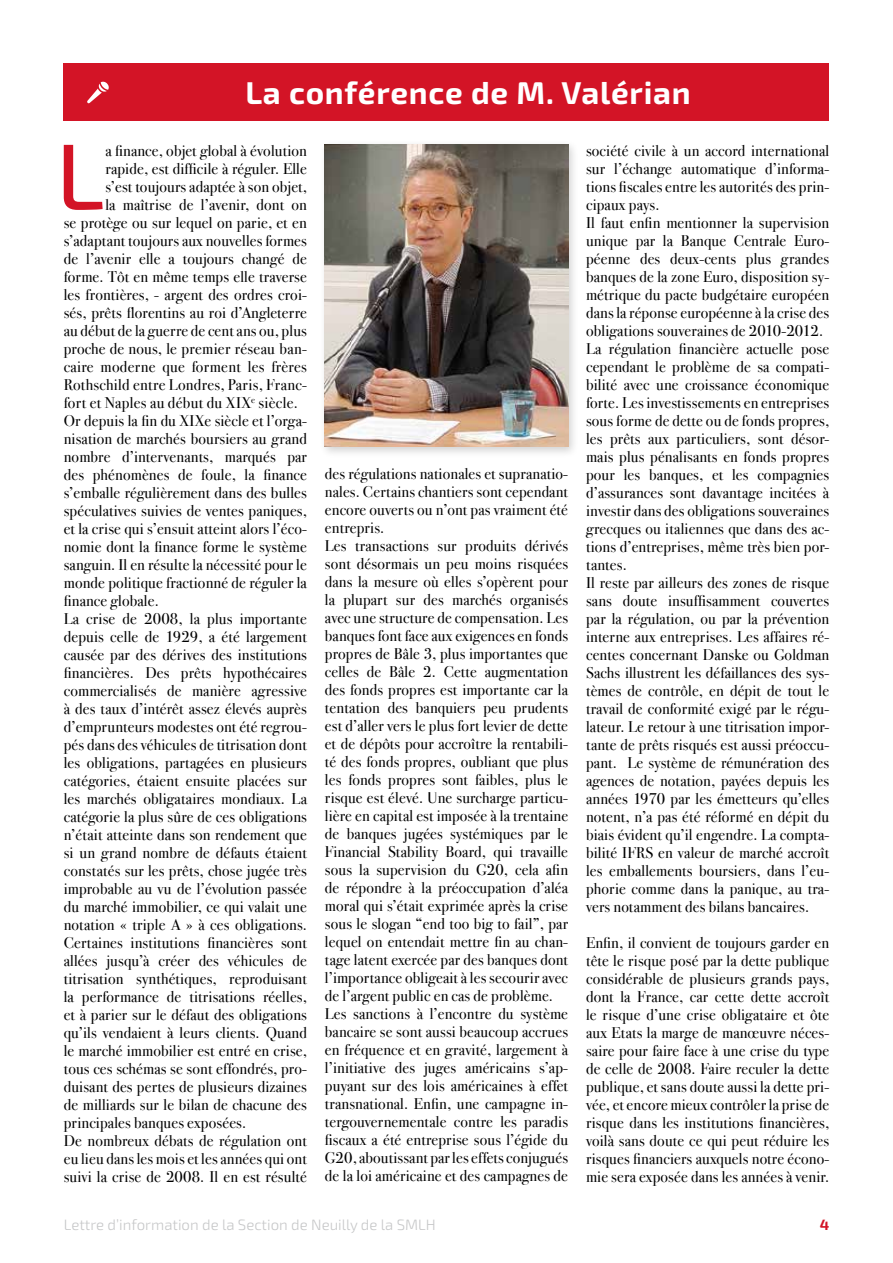
<style>
.page{position:relative;width:893px;height:1263px;background:#fff}
.page>*{position:absolute;margin:0;border:0;box-sizing:border-box;transform-origin:0 0}
.t1{font:500 94.05px "Exo 2";color:#d31426}
.t2{font:700 31.5px "Exo 2";letter-spacing:.025em;color:#fff}
.t3{font:15.75px/18px "Bodoni Sev ITC";letter-spacing:.01em;color:#000}
.t4{font:300 15px "Exo 2";color:#c6c7c8}
.t5{font:700 15px "Exo 2";color:#d31426}
</style>
<div class="page">
<div style="left:64px;top:64px;width:765px;height:57px;background:#d31426"></div>
<div style="left:320px;top:139px;width:259px;height:319px;background:#000;opacity:.18"></div>
<img style="left:325px;top:145px;width:243px;height:302px">
<svg style="left:87px;top:82px;width:22px;height:21px"></svg>
<h2 class="t2" style="left:245px;top:74px;width:447px">La conférence de M. Valérian</h2>
<h1 class="t1" style="left:56px;top:121px;width:50px">L</h1>
<p class="t3" style="left:105px;top:141px;width:203px">a finance, objet global à évolution</p>
<p class="t3" style="left:105px;top:159px;width:203px">rapide, est difficile à réguler. Elle</p>
<p class="t3" style="left:105px;top:177px;width:203px">s’est toujours adaptée à son objet,</p>
<p class="t3" style="left:105px;top:195px;width:203px">la maîtrise de l’avenir, dont on</p>
<p class="t3" style="left:64px;top:213px;width:245px">se protège ou sur lequel on parie, et en</p>
<p class="t3" style="left:64px;top:231px;width:245px">s’adaptant toujours aux nouvelles formes</p>
<p class="t3" style="left:64px;top:249px;width:245px">de l’avenir elle a toujours changé de</p>
<p class="t3" style="left:64px;top:267px;width:245px">forme. Tôt en même temps elle traverse</p>
<p class="t3" style="left:64px;top:285px;width:245px">les frontières, - argent des ordres croi-</p>
<p class="t3" style="left:64px;top:303px;width:245px">sés, prêts florentins au roi d’Angleterre</p>
<p class="t3" style="left:64px;top:321px;width:245px">au début de la guerre de cent ans ou, plus</p>
<p class="t3" style="left:64px;top:339px;width:245px">proche de nous, le premier réseau ban-</p>
<p class="t3" style="left:64px;top:357px;width:245px">caire moderne que forment les frères</p>
<p class="t3" style="left:64px;top:375px;width:245px">Rothschild entre Londres, Paris, Franc-</p>
<p class="t3" style="left:64px;top:393px;width:236px">fort et Naples au début du XIX<sup>e</sup> siècle.</p>
<p class="t3" style="left:64px;top:411px;width:245px">Or depuis la fin du XIXe siècle et l’orga-</p>
<p class="t3" style="left:64px;top:429px;width:245px">nisation de marchés boursiers au grand</p>
<p class="t3" style="left:64px;top:447px;width:245px">nombre d’intervenants, marqués par</p>
<p class="t3" style="left:64px;top:465px;width:245px">des phénomènes de foule, la finance</p>
<p class="t3" style="left:64px;top:483px;width:245px">s’emballe régulièrement dans des bulles</p>
<p class="t3" style="left:64px;top:501px;width:245px">spéculatives suivies de ventes paniques,</p>
<p class="t3" style="left:64px;top:519px;width:245px">et la crise qui s’ensuit atteint alors l’éco-</p>
<p class="t3" style="left:64px;top:537px;width:245px">nomie dont la finance forme le système</p>
<p class="t3" style="left:64px;top:555px;width:245px">sanguin. Il en résulte la nécessité pour le</p>
<p class="t3" style="left:64px;top:573px;width:245px">monde politique fractionné de réguler la</p>
<p class="t3" style="left:64px;top:591px;width:96px">finance globale.</p>
<p class="t3" style="left:64px;top:609px;width:245px">La crise de 2008, la plus importante</p>
<p class="t3" style="left:64px;top:627px;width:245px">depuis celle de 1929, a été largement</p>
<p class="t3" style="left:64px;top:645px;width:245px">causée par des dérives des institutions</p>
<p class="t3" style="left:64px;top:663px;width:245px">financières. Des prêts hypothécaires</p>
<p class="t3" style="left:64px;top:681px;width:245px">commercialisés de manière agressive</p>
<p class="t3" style="left:64px;top:699px;width:245px">à des taux d’intérêt assez élevés auprès</p>
<p class="t3" style="left:64px;top:717px;width:245px">d’emprunteurs modestes ont été regrou-</p>
<p class="t3" style="left:64px;top:735px;width:245px">pés dans des véhicules de titrisation dont</p>
<p class="t3" style="left:64px;top:753px;width:245px">les obligations, partagées en plusieurs</p>
<p class="t3" style="left:64px;top:771px;width:245px">catégories, étaient ensuite placées sur</p>
<p class="t3" style="left:64px;top:789px;width:245px">les marchés obligataires mondiaux. La</p>
<p class="t3" style="left:64px;top:807px;width:245px">catégorie la plus sûre de ces obligations</p>
<p class="t3" style="left:64px;top:825px;width:245px">n’était atteinte dans son rendement que</p>
<p class="t3" style="left:64px;top:843px;width:245px">si un grand nombre de défauts étaient</p>
<p class="t3" style="left:64px;top:861px;width:245px">constatés sur les prêts, chose jugée très</p>
<p class="t3" style="left:64px;top:879px;width:245px">improbable au vu de l’évolution passée</p>
<p class="t3" style="left:64px;top:897px;width:245px">du marché immobilier, ce qui valait une</p>
<p class="t3" style="left:64px;top:915px;width:245px">notation « triple A » à ces obligations.</p>
<p class="t3" style="left:64px;top:933px;width:245px">Certaines institutions financières sont</p>
<p class="t3" style="left:64px;top:951px;width:245px">allées jusqu’à créer des véhicules de</p>
<p class="t3" style="left:64px;top:969px;width:245px">titrisation synthétiques, reproduisant</p>
<p class="t3" style="left:64px;top:988px;width:245px">la performance de titrisations réelles,</p>
<p class="t3" style="left:64px;top:1006px;width:245px">et à parier sur le défaut des obligations</p>
<p class="t3" style="left:64px;top:1024px;width:245px">qu’ils vendaient à leurs clients. Quand</p>
<p class="t3" style="left:64px;top:1042px;width:245px">le marché immobilier est entré en crise,</p>
<p class="t3" style="left:64px;top:1060px;width:245px">tous ces schémas se sont effondrés, pro-</p>
<p class="t3" style="left:64px;top:1078px;width:245px">duisant des pertes de plusieurs dizaines</p>
<p class="t3" style="left:64px;top:1096px;width:245px">de milliards sur le bilan de chacune des</p>
<p class="t3" style="left:64px;top:1114px;width:184px">principales banques exposées.</p>
<p class="t3" style="left:64px;top:1132px;width:245px">De nombreux débats de régulation ont</p>
<p class="t3" style="left:64px;top:1150px;width:245px">eu lieu dans les mois et les années qui ont</p>
<p class="t3" style="left:64px;top:1168px;width:245px">suivi la crise de 2008. Il en est résulté</p>
<p class="t3" style="left:325px;top:465px;width:245px">des régulations nationales et supranatio&shy;nales. Certains chantiers sont cependant encore ouverts ou n’ont pas vraiment été entrepris.<br>Les transactions sur produits dérivés sont désormais un peu moins risquées dans la mesure où elles s’opèrent pour la plupart sur des marchés organisés avec une structure de compensation. Les banques font face aux exigences en fonds propres de Bâle 3, plus importantes que celles de Bâle 2. Cette augmentation des fonds propres est importante car la tentation des banquiers peu prudents est d’aller vers le plus fort levier de dette et de dépôts pour accroître la rentabili&shy;té des fonds propres, oubliant que plus les fonds propres sont faibles, plus le risque est élevé. Une surcharge particu&shy;lière en capital est imposée à la trentaine de banques jugées systémiques par le Financial Stability Board, qui travaille sous la supervision du G20, cela afin de répondre à la préoccupation d’aléa moral qui s’était exprimée après la crise sous le slogan “end too big to fail”, par lequel on entendait mettre fin au chan&shy;tage latent exercée par des banques dont l’importance obligeait à les secourir avec de l’argent public en cas de problème.<br>Les sanctions à l’encontre du système bancaire se sont aussi beaucoup accrues en fréquence et en gravité, largement à l’initiative des juges américains s’ap&shy;puyant sur des lois américaines à effet transnational. Enfin, une campagne in&shy;tergouvernementale contre les paradis fiscaux a été entreprise sous l’égide du G20, aboutissant par les effets conjugués de la loi américaine et des campagnes de</p>
<p class="t3" style="left:586px;top:142px;width:245px">société civile à un accord international sur l’échange automatique d’informa&shy;tions fiscales entre les autorités des prin&shy;cipaux pays.<br>Il faut enfin mentionner la supervision unique par la Banque Centrale Euro&shy;péenne des deux-cents plus grandes banques de la zone Euro, disposition sy&shy;métrique du pacte budgétaire européen dans la réponse européenne à la crise des obligations souveraines de 2010-2012.<br>La régulation financière actuelle pose cependant le problème de sa compati&shy;bilité avec une croissance économique forte. Les investissements en entreprises sous forme de dette ou de fonds propres, les prêts aux particuliers, sont désor&shy;mais plus pénalisants en fonds propres pour les banques, et les compagnies d’assurances sont davantage incitées à investir dans des obligations souveraines grecques ou italiennes que dans des ac&shy;tions d’entreprises, même très bien por&shy;tantes.<br>Il reste par ailleurs des zones de risque sans doute insuffisamment couvertes par la régulation, ou par la prévention interne aux entreprises. Les affaires ré&shy;centes concernant Danske ou Goldman Sachs illustrent les défaillances des sys&shy;tèmes de contrôle, en dépit de tout le travail de conformité exigé par le régu&shy;lateur. Le retour à une titrisation impor&shy;tante de prêts risqués est aussi préoccu&shy;pant. Le système de rémunération des agences de notation, payées depuis les années 1970 par les émetteurs qu’elles notent, n’a pas été réformé en dépit du biais évident qu’il engendre. La compta&shy;bilité IFRS en valeur de marché accroît les emballements boursiers, dans l’eu&shy;phorie comme dans la panique, au tra&shy;vers notamment des bilans bancaires.</p>
<p class="t3" style="left:586px;top:934px;width:245px;text-align:justify">Enfin, il convient de toujours garder en tête le risque posé par la dette publique considérable de plusieurs grands pays, dont la France, car cette dette accroît le risque d’une crise obligataire et ôte aux Etats la marge de manœuvre néces&shy;saire pour faire face à une crise du type de celle de 2008. Faire reculer la dette publique, et sans doute aussi la dette pri&shy;vée, et encore mieux contrôler la prise de risque dans les institutions financières, voilà sans doute ce qui peut réduire les risques financiers auxquels notre écono&shy;mie sera exposée dans les années à venir.</p>
<p class="t4" style="left:64px;top:1216px;width:373px">Lettre d’information de la Section de Neuilly de la SMLH</p>
<p class="t5" style="left:820px;top:1216px;width:11px">4</p>
</div>
